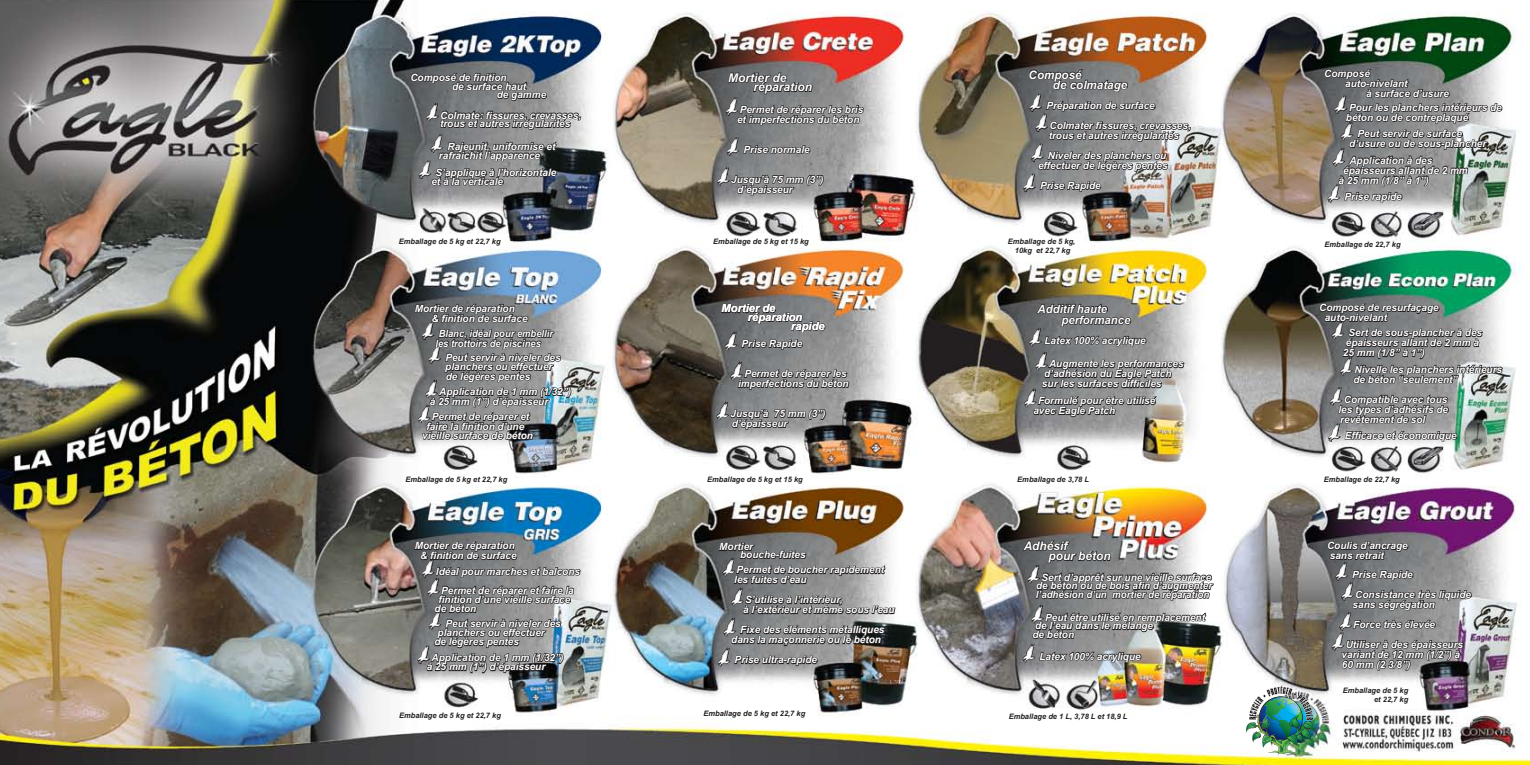
<style>
.page{position:relative;width:1530px;height:765px;background:#fff}
.page>*{position:absolute;margin:0;border:0;box-sizing:border-box;transform-origin:0 0}
.t1{font:italic 700 12px/9.5px "Arial";color:#fff}
.t2{font:italic 700 11.88px/10.4px "Arial";color:#fff}
.t3{font:italic 700 11.62px/10.1px "Arial";color:#fff}
.t4{font:italic 700 11.38px/11.4px "Arial";color:#fff}
.t5{font:italic 700 11.12px "Arial";color:#fff}
.t6{font:italic 700 10px/10px "Arial";color:#fff}
.t7{font:italic 700 10px/9.4px "Arial";color:#fff;text-align:center;scale:.94 1}
.t8{font:italic 700 7.5px/9px "Arial";color:#231f20;text-align:right}
.s1{font-family:"Eaglemania";font-weight:400;font-style:normal}
</style>
<div class="page">
<img style="left:0;top:0;width:1530px;height:765px">
<svg style="left:708px;top:135px;width:117px;height:61px;background:#747474"></svg>
<svg style="left:708px;top:399px;width:119px;height:32px;background:#6c6c6c"></svg>
<svg style="left:410px;top:71px;width:172px;height:116px;background:#646668"></svg>
<svg style="left:1323px;top:535px;width:150px;height:136px;background:#6a686b"></svg>
<svg style="left:1015px;top:302px;width:170px;height:116px;background:#72716f"></svg>
<svg style="left:1319px;top:68px;width:184px;height:141px;background:#777977"></svg>
<svg style="left:716px;top:295px;width:134px;height:96px;background:#6c6a6a"></svg>
<svg style="left:1014px;top:69px;width:178px;height:130px;background:#797776"></svg>
<svg style="left:717px;top:64px;width:148px;height:62px;background:#6c6364"></svg>
<svg style="left:409px;top:295px;width:163px;height:146px;background:#66686b"></svg>
<svg style="left:409px;top:533px;width:173px;height:141px;background:#686b6e"></svg>
<svg style="left:709px;top:534px;width:187px;height:139px;background:#71706f"></svg>
<img style="left:1014px;top:540px;width:201px;height:129px">
<svg style="left:1319px;top:297px;width:185px;height:152px;background:#767d7a"></svg>
<img style="left:1246px;top:685px;width:68px;height:69px">
<p class="t6" style="left:410px;top:73px;width:98px">Composé de finition</p>
<p class="t6" style="left:452px;top:81px;width:76px">de surface haut</p>
<p class="t6" style="left:497px;top:90px;width:51px">de gamme</p>
<p class="t6" style="left:427px;top:111px;width:156px;line-height:8.8px;text-align:center"><span class="s1">3</span> Colmate: fissures, crevasses, trous et autres irrégularités</p>
<p class="t6" style="left:439px;top:142px;width:118px;line-height:8.8px;text-indent:-8px"><span class="s1">3</span> Rajeunit, uniformise et rafraichit l’apparence</p>
<p class="t6" style="left:431px;top:169px;width:127px;line-height:8.8px;text-indent:-12px"><span class="s1">3</span> S’applique à l’horizontale et à la verticale</p>
<p class="t1" style="left:753px;top:73px;width:60px;text-indent:-25px">Mortier de réparation</p>
<p class="t6" style="left:737px;top:105px;width:128px;text-indent:-11px"><span class="s1">3</span> Permet de réparer les bris et imperfections du béton</p>
<p class="t6" style="left:727px;top:145px;width:84px"><span class="s1">3</span> Prise normale</p>
<p class="t6" style="left:737px;top:175px;width:88px;text-indent:-20px"><span class="s1">3</span> Jusqu’à 75 mm (3”) d’épaisseur</p>
<p class="t3" style="left:1053px;top:70px;width:76px;text-indent:-24px">Composé<br>de colmatage</p>
<p class="t6" style="left:1036px;top:96px;width:157px;line-height:20px;text-indent:-6px"><span class="s1">3</span> Préparation de surface<br><span class="s1">3</span> Colmater fissures, crevasses,</p>
<p class="t6" style="left:1031px;top:126px;width:149px;line-height:20px;text-indent:17px">trous et autres irrégularités<br><span class="s1">3</span> Niveler des planchers ou</p>
<p class="t6" style="left:1024px;top:156px;width:146px;line-height:20px;text-indent:14px">effectuer de légères pentes<br><span class="s1">3</span> Prise Rapide</p>
<p class="t6" style="left:1324px;top:69px;width:47px">Composé</p>
<p class="t6" style="left:1345px;top:79px;width:64px">auto-nivelant</p>
<p class="t6" style="left:1366px;top:89px;width:84px">à surface d’usure</p>
<p class="t6" style="left:1346px;top:103px;width:157px;text-indent:-11px"><span class="s1">3</span> Pour les planchers intérieurs de béton ou de contreplaqué</p>
<p class="t6" style="left:1349px;top:129px;width:138px;text-indent:-8px"><span class="s1">3</span> Peut servir de surface d’usure ou de sous-plancher</p>
<p class="t6" style="left:1333px;top:155px;width:101px"><span class="s1">3</span> Application à des</p>
<p class="t6" style="left:1343px;top:165px;width:126px">épaisseurs allant de 2 mm</p>
<p class="t6" style="left:1339px;top:175px;width:92px">à 25 mm (1/8” à 1”)</p>
<p class="t6" style="left:1328px;top:192px;width:75px"><span class="s1">3</span> Prise rapide</p>
<p class="t8" style="left:713px;top:237px;width:97px">Emballage de 5 kg et 15 kg</p>
<p class="t8" style="left:399px;top:237px;width:103px">Emballage de 5 kg et 22,7 kg</p>
<p class="t8" style="left:1008px;top:237px;width:69px;text-align:center">Emballage de 5 kg,<br>10kg et 22,7 kg</p>
<p class="t8" style="left:1325px;top:240px;width:78px">Emballage de 22,7 kg</p>
<p class="t6" style="left:431px;top:304px;width:98px;text-indent:-17px">Mortier de réparation<br>&amp; finition de surface</p>
<p class="t7" style="left:422px;top:329px;width:141px"><span class="s1">3</span> Blanc, idéal pour embellir les trottoirs de piscines</p>
<p class="t6" style="left:445px;top:353px;width:117px;line-height:9.4px;text-indent:-16px"><span class="s1">3</span> Peut servir à niveler des planchers ou effectuer de légères pentes</p>
<p class="t6" style="left:430px;top:387px;width:143px;line-height:9.4px;text-indent:-4px"><span class="s1">3</span> Application de 1 mm (1/32”) à 25 mm (1”) d’épaisseur</p>
<p class="t6" style="left:418px;top:412px;width:116px;line-height:9.4px;text-align:center"><span class="s1">3</span> Permet de réparer et faire la finition d’une vieille surface de béton</p>
<p class="t5" style="left:722px;top:301px;width:55px">Mortier de</p>
<p class="t5" style="left:748px;top:310px;width:56px">réparation</p>
<p class="t5" style="left:791px;top:319px;width:35px">rapide</p>
<p class="t6" style="left:725px;top:339px;width:79px"><span class="s1">3</span> Prise Rapide</p>
<p class="t6" style="left:731px;top:369px;width:120px;text-align:right"><span class="s1">3</span> Permet de réparer les imperfections du béton</p>
<p class="t6" style="left:732px;top:409px;width:95px;text-indent:-15px"><span class="s1">3</span> Jusqu’à 75 mm (3”) d’épaisseur</p>
<p class="t4" style="left:1061px;top:303px;width:71px;text-indent:-24px">Additif haute performance</p>
<p class="t6" style="left:1030px;top:336px;width:118px"><span class="s1">3</span> Latex 100% acrylique</p>
<p class="t6" style="left:1042px;top:359px;width:143px;text-indent:-6px"><span class="s1">3</span> Augmente les performances d’adhésion du Eagle Patch sur les surfaces difficiles</p>
<p class="t6" style="left:1033px;top:396px;width:124px;text-indent:-9px"><span class="s1">3</span> Formulé pour être utilisé avec Eagle Patch</p>
<p class="t6" style="left:1325px;top:303px;width:116px;text-indent:-6px">Composé de resurfaçage auto-nivelant</p>
<p class="t6" style="left:1332px;top:328px;width:152px"><span class="s1">3</span> Sert de sous-plancher à des</p>
<p class="t6" style="left:1346px;top:338px;width:135px">épaisseurs allant de 2 mm à</p>
<p class="t6" style="left:1343px;top:348px;width:83px">25 mm (1/8” à 1”)</p>
<p class="t6" style="left:1353px;top:365px;width:150px;text-indent:-13px"><span class="s1">3</span> Nivelle les planchers intérieurs de béton “seulement”</p>
<p class="t6" style="left:1339px;top:395px;width:111px;text-align:justify;text-indent:-8px"><span class="s1">3</span> Compatible avec tous les types d’adhésifs de revêtement de sol</p>
<p class="t6" style="left:1329px;top:431px;width:130px"><span class="s1">3</span> Efficace et économique</p>
<p class="t8" style="left:406px;top:476px;width:103px">Emballage de 5 kg et 22,7 kg</p>
<p class="t8" style="left:707px;top:476px;width:97px">Emballage de 5 kg et 15 kg</p>
<p class="t8" style="left:1017px;top:476px;width:73px">Emballage de 3,78 L</p>
<p class="t8" style="left:1324px;top:476px;width:78px">Emballage de 22,7 kg</p>
<p class="t6" style="left:415px;top:541px;width:103px;text-align:center">Mortier de réparation &amp; finition de surface</p>
<p class="t6" style="left:740px;top:543px;width:67px;line-height:7.9px;text-indent:-21px">Mortier bouche-fuites</p>
<p class="t2" style="left:1049px;top:541px;width:64px;text-indent:-25px">Adhésif<br>pour béton</p>
<p class="t6" style="left:734px;top:565px;width:151px;text-indent:-11px"><span class="s1">3</span> Permet de boucher rapidement les fuites d’eau</p>
<p class="t6" style="left:743px;top:595px;width:153px;text-indent:-12px"><span class="s1">3</span> S’utilise à l’intérieur,<br>à l’extérieur et même sous l’eau</p>
<p class="t6" style="left:724px;top:625px;width:162px;text-align:center"><span class="s1">3</span> Fixe des éléments métalliques dans la maçonnerie ou le béton</p>
<p class="t6" style="left:718px;top:655px;width:100px"><span class="s1">3</span> Prise ultra-rapide</p>
<p class="t6" style="left:422px;top:562px;width:159px;line-height:18.8px;text-align:center"><span class="s1">3</span> Idéal pour marches et balcons<br><span class="s1">3</span> Permet de réparer et faire la</p>
<p class="t6" style="left:435px;top:595px;width:137px;line-height:9.4px;text-indent:4px">finition d’une vieille surface de béton</p>
<p class="t6" style="left:429px;top:619px;width:133px"><span class="s1">3</span> Peut servir à niveler des</p>
<p class="t6" style="left:438px;top:628px;width:109px">planchers ou effectuer</p>
<p class="t6" style="left:434px;top:637px;width:86px">de légères pentes</p>
<p class="t6" style="left:427px;top:653px;width:138px;line-height:9.4px;text-indent:-9px"><span class="s1">3</span> Application de 1 mm (1/32”) à 25 mm (1”) d’épaisseur</p>
<p class="t6" style="left:1036px;top:573px;width:178px;line-height:8.8px;text-align:justify;text-indent:-8px"><span class="s1">3</span> Sert d’apprêt sur une vieille surface de béton ou de bois afin d’augmenter l’adhésion d’un mortier de réparation</p>
<p class="t6" style="left:1032px;top:613px;width:175px;line-height:8.8px"><span class="s1">3</span> Peut être utilisé en remplacement de l’eau dans le mélange<br>de béton</p>
<p class="t6" style="left:1023px;top:652px;width:119px"><span class="s1">3</span> Latex 100% acrylique</p>
<p class="t8" style="left:399px;top:711px;width:103px">Emballage de 5 kg et 22,7 kg</p>
<p class="t8" style="left:703px;top:709px;width:103px">Emballage de 5 kg et 22,7 kg</p>
<p class="t8" style="left:1009px;top:712px;width:120px">Emballage de 1 L, 3,78 L et 18,9 L</p>
<p class="t6" style="left:1327px;top:541px;width:82px">Coulis d’ancrage sans retrait</p>
<p class="t6" style="left:1342px;top:565px;width:131px;line-height:20px;text-indent:-6px"><span class="s1">3</span> Prise Rapide<br><span class="s1">3</span> Consistance très liquide</p>
<p class="t6" style="left:1353px;top:600px;width:84px">sans ségrégation</p>
<p class="t6" style="left:1340px;top:620px;width:97px"><span class="s1">3</span> Force très élevée</p>
<p class="t6" style="left:1332px;top:640px;width:133px"><span class="s1">3</span> Utiliser à des épaisseurs</p>
<p class="t6" style="left:1342px;top:650px;width:120px">variant de 12 mm (1/2”) à<br>60 mm (2 3/8”)</p>
<p class="t8" style="left:1343px;top:686px;width:67px">Emballage de 5 kg et 22,7 kg</p>
</div>
